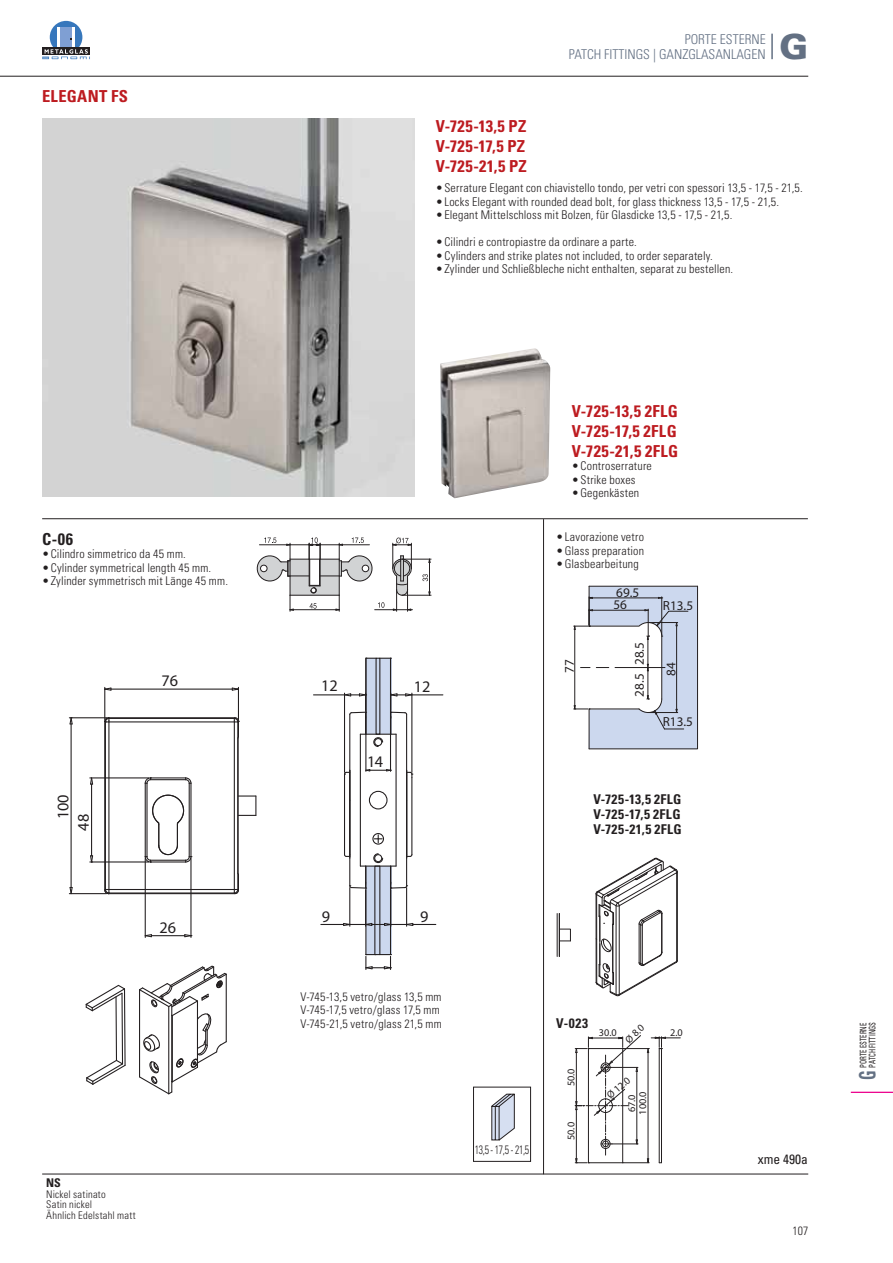
<style>
.page{position:relative;width:893px;height:1263px;background:#fff}
.page>*{position:absolute;margin:0;border:0;box-sizing:border-box;transform-origin:0 0}
.t1{font:900 34.5px "Univers";color:#637083}
.t2{font:700 condensed 22.5px "Univers";color:#637083;scale:.7 1}
.t3{font:700 condensed 16.5px/19.8px "Univers";letter-spacing:.025em;color:#bd1b20;text-align:justify}
.t4{font:700 condensed 16.5px "Univers";color:#231f20}
.t5{font:16.2px "Myriad Pro";color:#231f20}
.t6{font:700 condensed 13.5px/15px "Univers";letter-spacing:.03em;color:#231f20;text-align:justify}
.t7{font:300 condensed 13.5px/15px "Univers";color:#637083;text-align:right}
.t8{font:condensed 13.5px "Univers";color:#231f20}
.t9{font:13.2px "Myriad Pro";color:#231f20}
.t10{font:300 condensed 12.15px "Univers";color:#231f20;scale:.8 1}
.t11{font:300 condensed 12px/13.5px "Univers";letter-spacing:.015em;color:#231f20}
.t12{font:700 condensed 12px "Univers";color:#231f20}
.t13{font:300 condensed 10.5px/10.5px "Univers";letter-spacing:.02em;color:#231f20}
.t14{font:10.2px/11.2px "Myriad Pro";color:#231f20}
.t15{font:condensed 9px/9px "Univers";color:#231f20;scale:.75 1}
</style>
<div class="page">
<div style="left:50px;top:21px;width:32px;height:32px;background:#3777bc;border-radius:50%"></div>
<div style="left:59px;top:28px;width:14px;height:20px;background:#7f9fd3"></div>
<hr style="left:57px;top:28px;width:2px;height:20px;background:#fff">
<hr style="left:73px;top:28px;width:2px;height:20px;background:#fff">
<div style="left:42px;top:48px;width:48px;height:7px;background:#231f20"></div>
<svg style="left:42px;top:49px;width:48px;height:10px"></svg>
<hr style="left:0;top:76px;width:807px;height:1px;background:#231f20">
<svg style="left:771px;top:34px;width:1px;height:25px"></svg>
<hr style="left:42px;top:1173px;width:765px;height:1px;background:#231f20">
<svg style="left:85px;top:984px;width:41px;height:101px"></svg>
<svg style="left:139px;top:965px;width:88px;height:129px"></svg>
<hr style="left:69px;top:892px;width:37px;height:2px;background:#231f20">
<hr style="left:69px;top:717px;width:37px;height:1px;background:#231f20">
<hr style="left:70px;top:723px;width:2px;height:164px;background:#231f20">
<svg style="left:69px;top:886px;width:4px;height:8px"></svg>
<hr style="left:238px;top:687px;width:1px;height:32px;background:#231f20">
<hr style="left:104px;top:687px;width:1px;height:32px;background:#231f20">
<hr style="left:111px;top:688px;width:121px;height:1px;background:#231f20">
<svg style="left:231px;top:687px;width:7px;height:4px"></svg>
<hr style="left:90px;top:777px;width:59px;height:1px;background:#231f20">
<hr style="left:90px;top:861px;width:59px;height:1px;background:#231f20">
<hr style="left:91px;top:784px;width:1px;height:71px;background:#231f20">
<svg style="left:89px;top:777px;width:5px;height:8px"></svg>
<hr style="left:145px;top:858px;width:1px;height:79px;background:#231f20">
<hr style="left:190px;top:858px;width:1px;height:79px;background:#231f20">
<hr style="left:151px;top:934px;width:34px;height:2px;background:#231f20">
<svg style="left:144px;top:933px;width:8px;height:4px"></svg>
<hr style="left:145px;top:783px;width:1px;height:73px;background:#231f20">
<hr style="left:190px;top:783px;width:1px;height:73px;background:#231f20">
<svg style="left:69px;top:717px;width:4px;height:8px"></svg>
<svg style="left:104px;top:687px;width:8px;height:4px"></svg>
<svg style="left:89px;top:854px;width:5px;height:9px"></svg>
<svg style="left:183px;top:933px;width:9px;height:4px"></svg>
<hr style="left:109px;top:888px;width:125px;height:1px;background:#231f20">
<hr style="left:109px;top:721px;width:125px;height:1px;background:#231f20">
<hr style="left:108px;top:721px;width:1px;height:168px;background:#231f20">
<hr style="left:105px;top:721px;width:1px;height:168px;background:#231f20">
<hr style="left:146px;top:783px;width:1px;height:73px;background:#231f20">
<hr style="left:188px;top:783px;width:2px;height:73px;background:#231f20">
<svg style="left:144px;top:777px;width:48px;height:7px"></svg>
<svg style="left:233px;top:716px;width:23px;height:179px"></svg>
<hr style="left:108px;top:717px;width:127px;height:1px;background:#231f20">
<svg style="left:103px;top:716px;width:7px;height:7px"></svg>
<svg style="left:103px;top:887px;width:7px;height:8px"></svg>
<hr style="left:108px;top:892px;width:127px;height:2px;background:#231f20">
<hr style="left:104px;top:721px;width:1px;height:168px;background:#231f20">
<svg style="left:144px;top:792px;width:48px;height:70px"></svg>
<svg style="left:595px;top:857px;width:82px;height:139px"></svg>
<hr style="left:313px;top:694px;width:31px;height:1px;background:#231f20">
<hr style="left:411px;top:694px;width:31px;height:1px;background:#231f20">
<svg style="left:321px;top:657px;width:114px;height:312px"></svg>
<svg style="left:573px;top:585px;width:125px;height:164px"></svg>
<hr style="left:42px;top:518px;width:765px;height:1px;background:#231f20">
<img style="left:42px;top:119px;width:372px;height:377px">
<svg style="left:575px;top:1035px;width:105px;height:129px"></svg>
<svg style="left:560px;top:928px;width:10px;height:13px"></svg>
<hr style="left:556px;top:913px;width:1px;height:43px;background:#231f20">
<hr style="left:559px;top:913px;width:1px;height:43px;background:#231f20">
<hr style="left:543px;top:519px;width:1px;height:654px;background:#231f20">
<svg style="left:491px;top:1093px;width:23px;height:47px"></svg>
<img style="left:440px;top:348px;width:110px;height:150px">
<svg style="left:256px;top:537px;width:175px;height:74px"></svg>
<hr style="left:850px;top:1091px;width:42px;height:1px;background:#ec008c">
<h3 class="t3" style="left:42px;top:88px;width:87px">ELEGANT FS</h3>
<h3 class="t4" style="left:42px;top:532px;width:32px">C-06</h3>
<p class="t11" style="left:42px;top:548px;width:145px">• Cilindro simmetrico da 45 mm.</p>
<p class="t11" style="left:42px;top:562px;width:170px">• Cylinder symmetrical length 45 mm.</p>
<p class="t11" style="left:42px;top:575px;width:187px">• Zylinder symmetrisch mit Länge 45 mm.</p>
<h3 class="t5" style="left:53px;top:819px;width:26px;rotate:-90deg">100</h3>
<h3 class="t5" style="left:74px;top:830px;width:18px;rotate:-90deg">48</h3>
<h3 class="t5" style="left:161px;top:671px;width:18px">76</h3>
<h3 class="t5" style="left:159px;top:918px;width:18px">26</h3>
<p class="t12" style="left:46px;top:1178px;width:16px">NS</p>
<p class="t13" style="left:46px;top:1189px;width:91px">Nickel satinato<br>Satin nickel<br>Ähnlich Edelstahl matt</p>
<h3 class="t3" style="left:435px;top:118px;width:92px">V-725-13,5 PZ V-725-17,5 PZ V-725-21,5 PZ</h3>
<p class="t7" style="left:568px;top:33px;width:198px">PORTE ESTERNE<br>PATCH FITTINGS | GANZGLASANLAGEN</p>
<h1 class="t1" style="left:779px;top:34px;width:30px">G</h1>
<p class="t11" style="left:435px;top:182px;width:368px">• Serrature Elegant con chiavistello tondo, per vetri con spessori 13,5 - 17,5 - 21,5.</p>
<p class="t11" style="left:435px;top:196px;width:344px">• Locks Elegant with rounded dead bolt, for glass thickness 13,5 - 17,5 - 21,5.</p>
<p class="t11" style="left:435px;top:209px;width:298px">• Elegant Mittelschloss mit Bolzen, für Glasdicke 13,5 - 17,5 - 21,5.</p>
<p class="t11" style="left:435px;top:236px;width:202px">• Cilindri e contropiastre da ordinare a parte.</p>
<p class="t11" style="left:435px;top:250px;width:278px">• Cylinders and strike plates not included, to order separately.</p>
<p class="t11" style="left:435px;top:263px;width:299px">• Zylinder und Schließbleche nicht enthalten, separat zu bestellen.</p>
<h3 class="t5" style="left:321px;top:676px;width:18px">12</h3>
<h3 class="t5" style="left:413px;top:677px;width:18px">12</h3>
<h3 class="t5" style="left:367px;top:751px;width:17px">14</h3>
<h3 class="t5" style="left:322px;top:906px;width:10px">9</h3>
<h3 class="t5" style="left:420px;top:906px;width:10px">9</h3>
<p class="t11" style="left:300px;top:990px;width:143px">V-745-13,5 vetro/glass 13,5 mm<br>V-745-17,5 vetro/glass 17,5 mm<br>V-745-21,5 vetro/glass 21,5 mm</p>
<h3 class="t3" style="left:571px;top:403px;width:108px">V-725-13,5 2FLG V-725-17,5 2FLG V-725-21,5 2FLG</h3>
<p class="t11" style="left:571px;top:460px;width:81px">• Controserrature</p>
<p class="t11" style="left:571px;top:474px;width:65px">• Strike boxes</p>
<p class="t11" style="left:571px;top:487px;width:69px">• Gegenkästen</p>
<p class="t11" style="left:556px;top:531px;width:89px">• Lavorazione vetro</p>
<p class="t11" style="left:556px;top:545px;width:89px">• Glass preparation</p>
<p class="t11" style="left:556px;top:558px;width:84px">• Glasbearbeitung</p>
<p class="t9" style="left:561px;top:672px;width:15px;rotate:-90deg">77</p>
<p class="t9" style="left:616px;top:584px;width:25px">69.5</p>
<p class="t9" style="left:613px;top:596px;width:15px">56</p>
<p class="t9" style="left:631px;top:665px;width:25px;rotate:-90deg">28.5</p>
<p class="t9" style="left:631px;top:696px;width:25px;rotate:-90deg">28.5</p>
<p class="t9" style="left:662px;top:597px;width:32px">R13.5</p>
<p class="t9" style="left:662px;top:675px;width:15px;rotate:-90deg">84</p>
<p class="t9" style="left:662px;top:713px;width:32px">R13.5</p>
<p class="t6" style="left:593px;top:792px;width:90px">V-725-13,5 2FLG V-725-17,5 2FLG V-725-21,5 2FLG</p>
<p class="t10" style="left:474px;top:1145px;width:69px">13,5 - 17,5 - 21,5</p>
<p class="t6" style="left:556px;top:1016px;width:33px">V-023</p>
<p class="t14" style="left:566px;top:1086px;width:19px;rotate:-90deg">50.0</p>
<p class="t14" style="left:566px;top:1139px;width:19px;rotate:-90deg">50.0</p>
<p class="t14" style="left:623px;top:1037px;width:23px;rotate:-42deg">Ø 8.0</p>
<p class="t14" style="left:598px;top:1028px;width:19px">30.0</p>
<p class="t14" style="left:605px;top:1092px;width:29px;rotate:-41deg">Ø 12.0</p>
<p class="t14" style="left:626px;top:1114px;width:25px;rotate:-90deg">67.0<br>100.0</p>
<p class="t14" style="left:669px;top:1027px;width:14px">2.0</p>
<p class="t8" style="left:757px;top:1151px;width:52px">xme 490a</p>
<p class="t11" style="left:792px;top:1224px;width:17px">107</p>
<p class="t15" style="left:859px;top:1067px;width:62px;rotate:-90deg">PORTE ESTERNE<br>PATCH FITTINGS</p>
<h2 class="t2" style="left:859px;top:1080px;width:15px;rotate:-90deg">G</h2>
</div>
